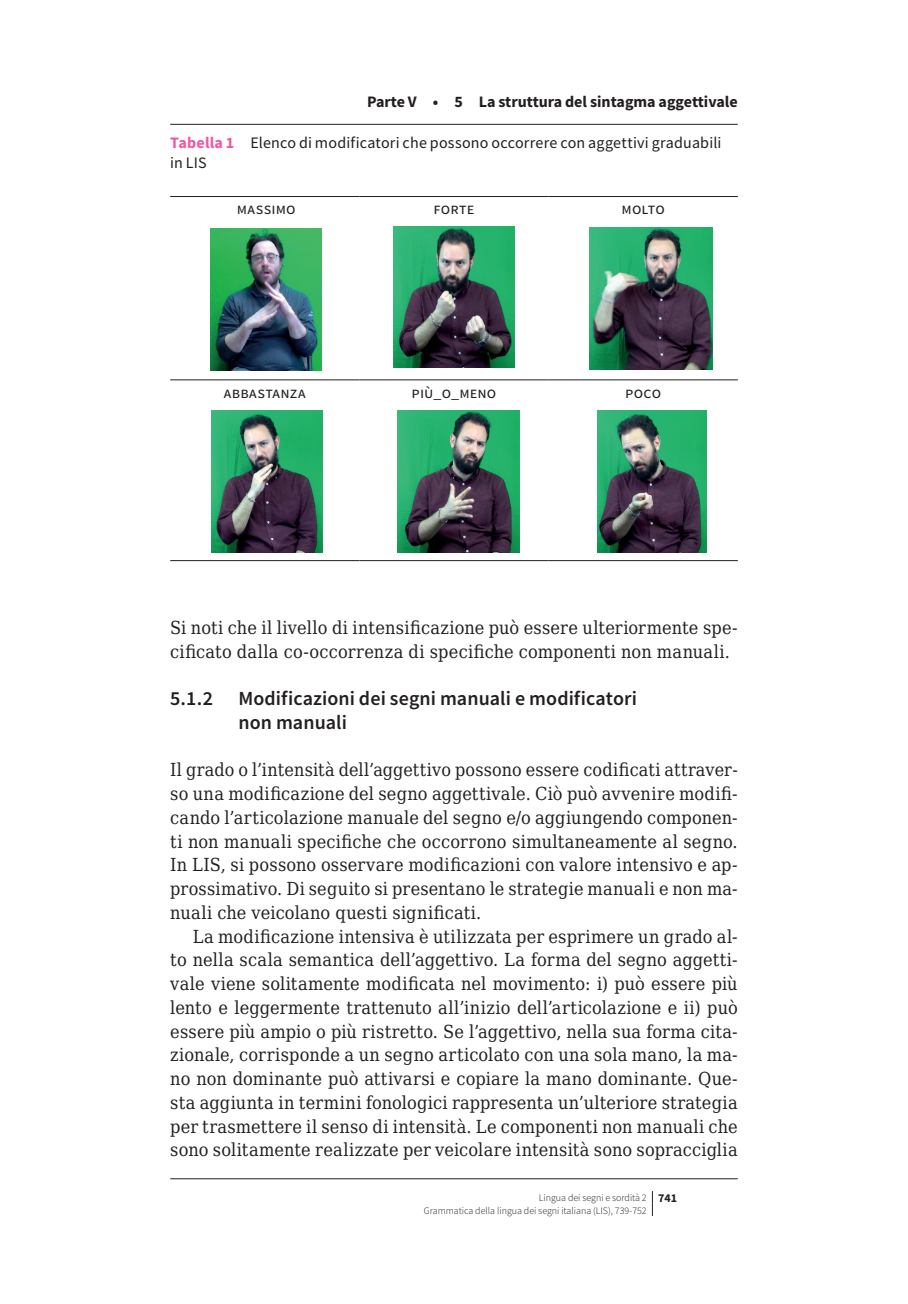
<style>
.page{position:relative;width:908px;height:1304px;background:#fff}
.page>*{position:absolute;margin:0;border:0;box-sizing:border-box;transform-origin:0 0}
.t1{font:600 20px/23.8px "Source Sans Pro";letter-spacing:.005em;color:#231f20}
.t2{font:18px/23.8px "DejaVu Serif Condensed";letter-spacing:.01em;color:#231f20;text-align:justify}
.t3{font:16px/20px "Source Sans Pro";letter-spacing:.01em;color:#231f20}
.t4{font:700 16px "Source Sans Pro";color:#231f20}
.t5{font:300 10px/12.4px "Source Sans Pro";color:#231f20}
.s1{font-weight:700;color:#ef59a1}
.s2{font-weight:700;font-size:12px}
</style>
<div class="page">
<svg style="left:651px;top:1191px;width:1px;height:25px"></svg>
<hr style="left:170px;top:380px;width:189px;height:1px;background:#231f20">
<hr style="left:359px;top:380px;width:189px;height:1px;background:#231f20">
<hr style="left:548px;top:380px;width:189px;height:1px;background:#231f20">
<hr style="left:170px;top:196px;width:189px;height:1px;background:#231f20">
<hr style="left:359px;top:196px;width:189px;height:1px;background:#231f20">
<hr style="left:548px;top:196px;width:189px;height:1px;background:#231f20">
<hr style="left:170px;top:560px;width:189px;height:1px;background:#231f20">
<hr style="left:359px;top:560px;width:189px;height:1px;background:#231f20">
<hr style="left:548px;top:560px;width:189px;height:1px;background:#231f20">
<img style="left:210px;top:229px;width:111px;height:141px">
<img style="left:393px;top:226px;width:121px;height:142px">
<img style="left:589px;top:228px;width:122px;height:141px">
<img style="left:211px;top:411px;width:111px;height:142px">
<img style="left:397px;top:411px;width:122px;height:141px">
<img style="left:597px;top:411px;width:109px;height:141px">
<hr style="left:170px;top:124px;width:567px;height:1px;background:#231f20">
<hr style="left:170px;top:1178px;width:567px;height:1px;background:#231f20">
<p class="t4" style="left:367px;top:91px;width:372px">Parte V • 5 La struttura del sintagma aggettivale</p>
<p class="t3" style="left:170px;top:133px;width:552px"><span class="s1">Tabella 1</span> Elenco di modificatori che possono occorrere con aggettivi graduabili in LIS</p>
<p class="t3" style="left:237px;top:199px;width:60px">massimo</p>
<p class="t3" style="left:433px;top:199px;width:42px">forte</p>
<p class="t3" style="left:621px;top:199px;width:45px">molto</p>
<p class="t3" style="left:224px;top:382px;width:83px">abbastanza</p>
<p class="t3" style="left:411px;top:382px;width:86px">più_o_meno</p>
<p class="t3" style="left:625px;top:382px;width:37px">poco</p>
<p class="t2" style="left:170px;top:615px;width:568px">Si noti che il livello di intensificazione può essere ulteriormente spe&shy;cificato dalla co-occorrenza di specifiche componenti non manuali.</p>
<p class="t1" style="left:170px;top:686px;width:44px">5.1.2</p>
<p class="t1" style="left:238px;top:686px;width:400px">Modificazioni dei segni manuali e modificatori non manuali</p>
<p class="t2" style="left:170px;top:758px;width:568px">Il grado o l’intensità dell’aggettivo possono essere codificati attraver&shy;so una modificazione del segno aggettivale. Ciò può avvenire modifi&shy;cando l’articolazione manuale del segno e/o aggiungendo componen&shy;ti non manuali specifiche che occorrono simultaneamente al segno.<br>In LIS, si possono osservare modificazioni con valore intensivo e ap&shy;prossimativo. Di seguito si presentano le strategie manuali e non ma&shy;nuali che veicolano questi significati.</p>
<p class="t2" style="left:170px;top:924px;width:568px;text-indent:23px">La modificazione intensiva è utilizzata per esprimere un grado al&shy;to nella scala semantica dell’aggettivo. La forma del segno aggetti&shy;vale viene solitamente modificata nel movimento: i) può essere più lento e leggermente trattenuto all’inizio dell’articolazione e ii) può essere più ampio o più ristretto. Se l’aggettivo, nella sua forma cita&shy;zionale, corrisponde a un segno articolato con una sola mano, la ma&shy;no non dominante può attivarsi e copiare la mano dominante. Que&shy;sta aggiunta in termini fonologici rappresenta un’ulteriore strategia per trasmettere il senso di intensità. Le componenti non manuali che sono solitamente realizzate per veicolare intensità sono sopracciglia</p>
<p class="t5" style="left:423px;top:1191px;width:255px;text-indent:115px">Lingua dei segni e sordità 2 <span class="s2">741<br></span>Grammatica della lingua dei segni italiana (LIS), 739-752</p>
</div>
